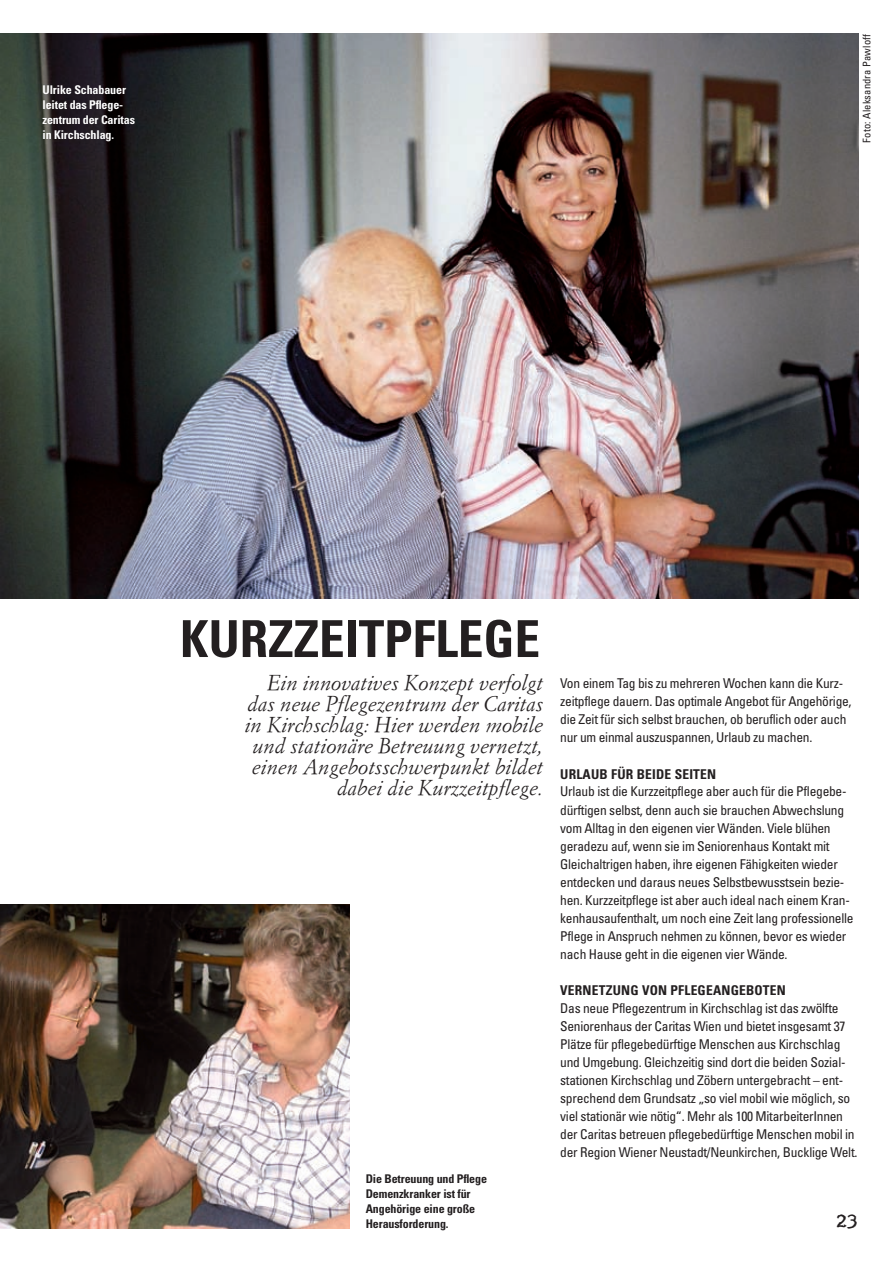
<style>
.page{position:relative;width:893px;height:1263px;background:#fff}
.page>*{position:absolute;margin:0;border:0;box-sizing:border-box;transform-origin:0 0}
.t1{font:700 condensed 51px "Univers";color:#231f20}
.t2{font:italic 21px/21px "Simoncini Garamond";color:#231f20;text-align:right}
.t3{font:18px "Underwood Champion";color:#231f20}
.t4{font:condensed 13.5px/18px "Univers";letter-spacing:-.02em;color:#231f20}
.t5{font:700 condensed 13.5px "Univers";letter-spacing:.015em;color:#231f20}
.t6{font:700 condensed 12px/15px "Univers";letter-spacing:-.01em;color:#231f20}
.t7{font:700 condensed 12px/15px "Univers";letter-spacing:-.01em;color:#fff}
.t8{font:condensed 10.5px "Univers";letter-spacing:.015em;color:#231f20}
</style>
<div class="page">
<img style="left:0;top:34px;width:859px;height:564px">
<img style="left:0;top:905px;width:350px;height:324px">
<p class="t7" style="left:43px;top:83px;width:94px">Ulrike Schabauer leitet das Pflege&shy;zentrum der Caritas in Kirchschlag.</p>
<p class="t8" style="left:860px;top:143px;width:110px;rotate:-90deg">Foto: Aleksandra Pawloff</p>
<h1 class="t1" style="left:180px;top:608px;width:356px">Kurzzeitpflege</h1>
<h2 class="t2" style="left:245px;top:672px;width:300px">Ein innovatives Konzept verfolgt das neue Pflegezentrum der Caritas in Kirchschlag: Hier werden mobile und stationäre Betreuung vernetzt, einen Angebotsschwerpunkt bildet dabei die Kurzzeitpflege.</h2>
<p class="t6" style="left:366px;top:1171px;width:123px">Die Betreuung und Pflege<br>Demenzkranker ist für<br>Angehörige eine große<br>Herausforderung.</p>
<p class="t4" style="left:560px;top:674px;width:293px">Von einem Tag bis zu mehreren Wochen kann die Kurz&shy;zeitpflege dauern. Das optimale Angebot für Angehörige, die Zeit für sich selbst brauchen, ob beruflich oder auch nur um einmal auszuspannen, Urlaub zu machen.</p>
<p class="t5" style="left:560px;top:765px;width:157px">Urlaub für beide Seiten</p>
<p class="t4" style="left:560px;top:782px;width:295px">Urlaub ist die Kurzzeitpflege aber auch für die Pflegebe&shy;dürftigen selbst, denn auch sie brauchen Abwechslung vom Alltag in den eigenen vier Wänden. Viele blühen geradezu auf, wenn sie im Seniorenhaus Kontakt mit Gleichaltrigen haben, ihre eigenen Fähigkeiten wieder entdecken und daraus neues Selbstbewusstsein bezie&shy;hen. Kurzzeitpflege ist aber auch ideal nach einem Kran&shy;kenhausaufenthalt, um noch eine Zeit lang professionelle Pflege in Anspruch nehmen zu können, bevor es wieder nach Hause geht in die eigenen vier Wände.</p>
<p class="t5" style="left:560px;top:981px;width:227px">Vernetzung von Pflegeangeboten</p>
<p class="t4" style="left:560px;top:998px;width:299px">Das neue Pflegezentrum in Kirchschlag ist das zwölfte Seniorenhaus der Caritas Wien und bietet insgesamt 37<br>Plätze für pflegebedürftige Menschen aus Kirchschlag und Umgebung. Gleichzeitig sind dort die beiden Sozial&shy;stationen Kirchschlag und Zöbern untergebracht – ent&shy;sprechend dem Grundsatz „so viel mobil wie möglich, so viel stationär wie nötig“. Mehr als 100 MitarbeiterInnen der Caritas betreuen pflegebedürftige Menschen mobil in der Region Wiener Neustadt/Neunkirchen, Bucklige Welt.</p>
<h3 class="t3" style="left:836px;top:1210px;width:23px">23</h3>
</div>
